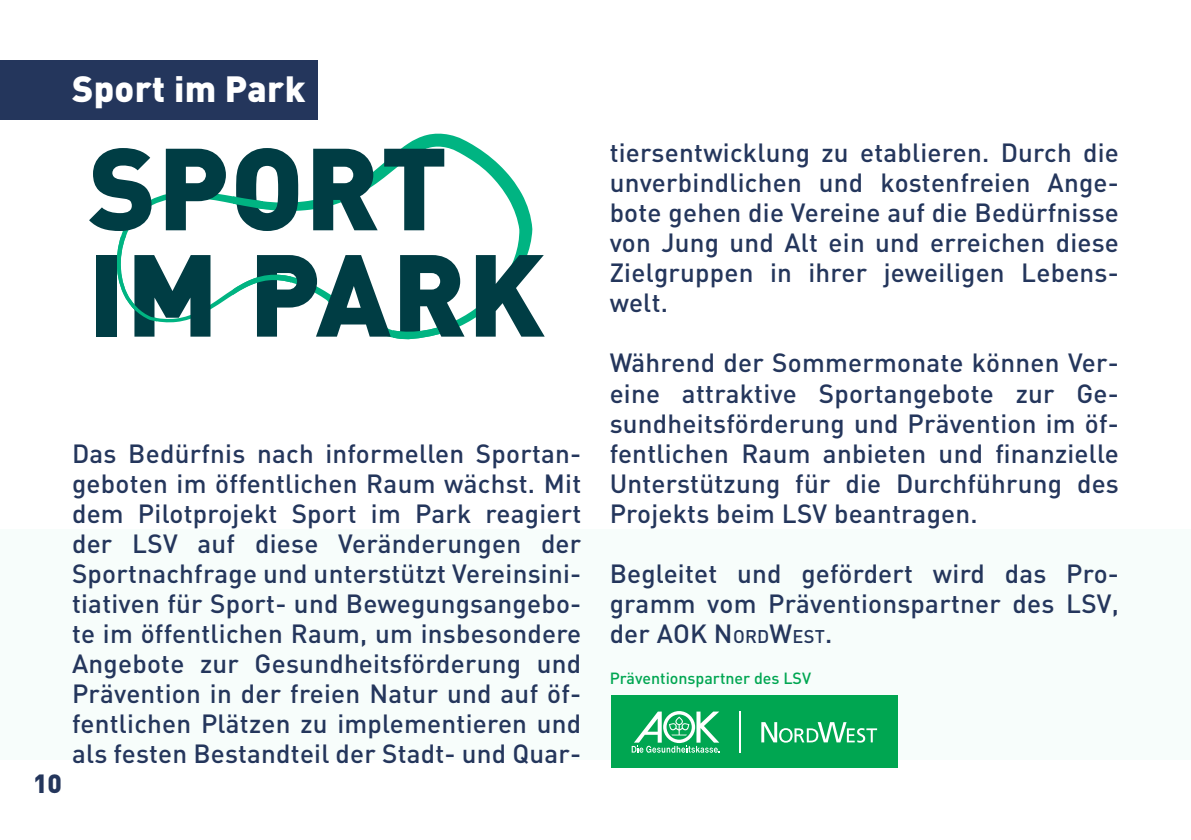
<style>
.page{position:relative;width:1191px;height:840px;background:#fff}
.page>*{position:absolute;margin:0;border:0;box-sizing:border-box;transform-origin:0 0}
.t1{font:900 114.4px/106.2px "DIN Pro";letter-spacing:.01em;color:#003d44}
.t2{font:900 36px "DIN Pro";letter-spacing:.01em;color:#fff}
.t3{font:500 26px/30px "DIN Pro";letter-spacing:.01em;color:#24365c;text-align:justify}
.t4{font:900 26px "DIN Pro";color:#24365c}
.t5{font:500 16px "DIN Pro";color:#00a651}
.s1{font-style:inherit}
.s2{font-size:18.2px}
</style>
<div class="page">
<div style="left:0;top:60px;width:317px;height:59px;background:#24365c"></div>
<div style="left:0;top:529px;width:1191px;height:230px;background:#f7fdfb"></div>
<svg style="left:121px;top:133px;width:411px;height:205px"></svg>
<svg style="left:393px;top:285px;width:47px;height:55px"></svg>
<svg style="left:233px;top:139px;width:29px;height:94px"></svg>
<svg style="left:233px;top:252px;width:58px;height:58px"></svg>
<svg style="left:117px;top:236px;width:39px;height:102px"></svg>
<div style="left:611px;top:694px;width:286px;height:73px;background:#00a651"></div>
<svg style="left:631px;top:711px;width:89px;height:41px"></svg>
<svg style="left:761px;top:722px;width:116px;height:20px"></svg>
<hr style="left:740px;top:711px;width:1px;height:41px;background:#fff">
<h2 class="t2" style="left:72px;top:65px;width:235px">Sport im Park</h2>
<h1 class="t1" style="left:89px;top:131px;width:458px">SPORT<br>IM PARK</h1>
<p class="t4" style="left:33px;top:765px;width:30px">10</p>
<p class="t3" style="left:72px;top:437px;width:511px">Das Bedürfnis nach informellen Sportan&shy;geboten im öffentlichen Raum wächst. Mit dem Pilotprojekt Sport im Park reagiert der LSV auf diese Veränderungen der Sportnachfrage und unterstützt Vereinsini&shy;tiativen für Sport- und Bewegungsangebo&shy;te im öffentlichen Raum, um insbesondere Angebote zur Gesundheitsförderung und Prävention in der freien Natur und auf öf&shy;fentlichen Plätzen zu implementieren und als festen Bestandteil der Stadt- und Quar-</p>
<p class="t3" style="left:609px;top:137px;width:511px">tiersentwicklung zu etablieren. Durch die unverbindlichen und kostenfreien Ange&shy;bote gehen die Vereine auf die Bedürfnisse von Jung und Alt ein und erreichen diese Zielgruppen in ihrer jeweiligen Lebens&shy;welt.</p>
<p class="t3" style="left:609px;top:347px;width:511px">Während der Sommermonate können Ver&shy;eine attraktive Sportangebote zur Ge&shy;sundheitsförderung und Prävention im öf&shy;fentlichen Raum anbieten und finanzielle Unterstützung für die Durchführung des Projekts beim LSV beantragen.</p>
<p class="t3" style="left:609px;top:557px;width:511px">Begleitet und gefördert wird das Pro&shy;gramm vom Präventionspartner des LSV, der AOK <span class="s1">N</span><span class="s2">ORD</span><span class="s1">W</span><span class="s2">EST</span>.</p>
<p class="t5" style="left:609px;top:666px;width:203px">Präventionspartner des LSV</p>
</div>
